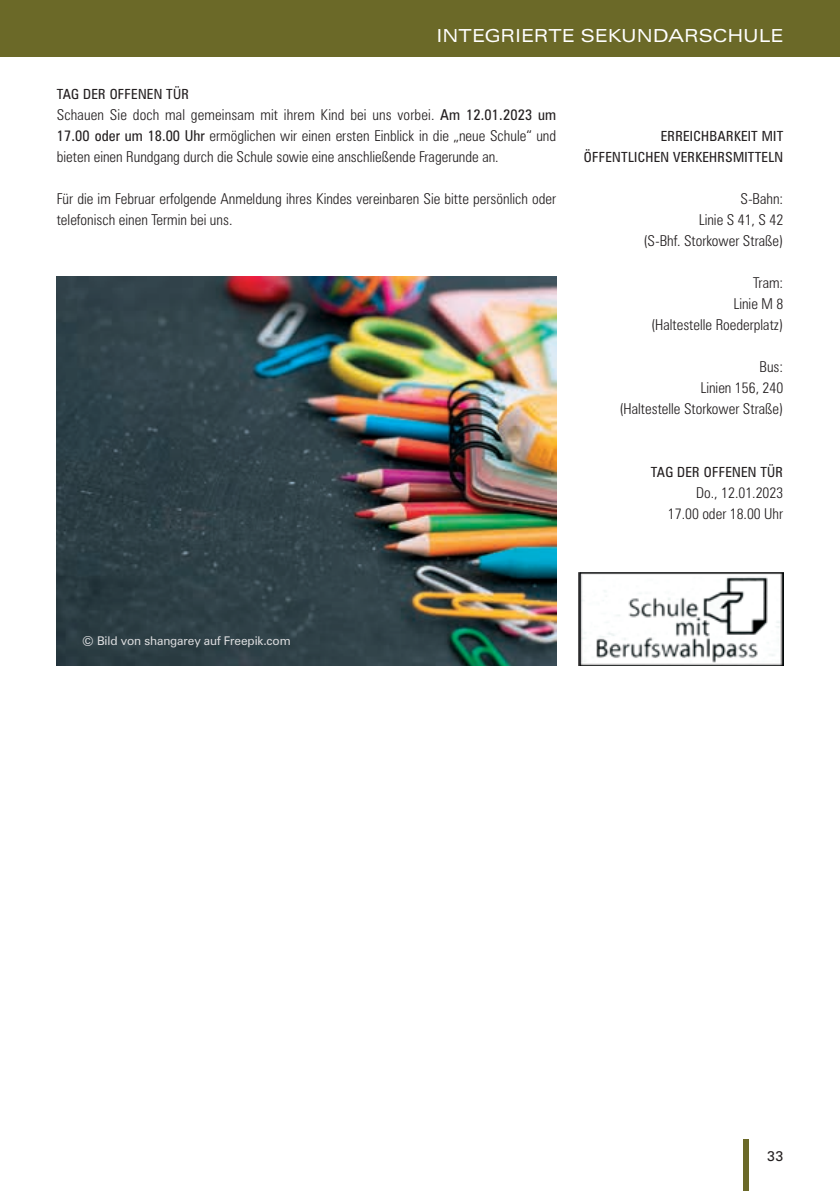
<style>
.page{position:relative;width:840px;height:1191px;background:#fff}
.page>*{position:absolute;margin:0;border:0;box-sizing:border-box;transform-origin:0 0}
.t1{font:expanded 18px "Zurich BT";letter-spacing:.005em;color:#fff}
.t2{font:300 condensed 15px/21px "Zurich BT";color:#231f20;text-align:right}
.t3{font:condensed 14px "Zurich BT";letter-spacing:.02em;color:#231f20}
.t4{font:14px "Zurich BT";color:#231f20}
.t5{font:12px "Zurich BT";letter-spacing:-.01em;color:#dcdddf}
.s1{font-weight:400}
.s2{font-size:14px}
</style>
<div class="page">
<div style="left:0;top:0;width:839px;height:57px;background:#6b6928"></div>
<div style="left:743px;top:1140px;width:5px;height:51px;background:#6b6928"></div>
<img style="left:578px;top:572px;width:204px;height:94px">
<img style="left:57px;top:277px;width:499px;height:389px">
<p class="t1" style="left:436px;top:25px;width:348px">INTEGRIERTE SEKUNDARSCHULE</p>
<p class="t3" style="left:57px;top:85px;width:134px">Tag der offenen Tür</p>
<p class="t2" style="left:57px;top:104px;width:500px;text-align:justify">Schauen Sie doch mal gemeinsam mit ihrem Kind bei uns vorbei. <span class="s1">Am 12.01.2023 um 17.00 oder um 18.00 Uhr</span> ermöglichen wir einen ersten Einblick in die „neue Schule“ und bieten einen Rundgang durch die Schule sowie eine anschließende Fragerunde an.</p>
<p class="t2" style="left:57px;top:188px;width:500px;text-align:left">Für die im Februar erfolgende Anmeldung ihres Kindes vereinbaren Sie bitte persönlich oder telefonisch einen Termin bei uns.</p>
<p class="t3" style="left:660px;top:127px;width:9px">ERREICHBAR</p>
<p class="t3" style="left:733px;top:127px;width:36px">KEIT MIT</p>
<p class="t3" style="left:583px;top:148px;width:45px">ÖFFENTLICHE</p>
<p class="t3" style="left:660px;top:148px;width:81px">N VERKEHRSMITTEL</p>
<p class="t3" style="left:774px;top:148px;width:10px">N</p>
<p class="t2" style="left:643px;top:188px;width:141px">S-Bahn:<br>Linie S 41, S 42<br>(S-Bhf. Storkower Straße)</p>
<p class="t2" style="left:650px;top:272px;width:134px">Tram:<br>Linie M 8<br>(Haltestelle Roederplatz)</p>
<p class="t2" style="left:619px;top:356px;width:165px">Bus:<br>Linien 156, 240<br>(Haltestelle Storkower Straße)</p>
<p class="t3" style="left:650px;top:463px;width:9px">TAG</p>
<p class="t3" style="left:677px;top:463px;width:8px">DER</p>
<p class="t3" style="left:703px;top:463px;width:79px">OFFENEN TÜR</p>
<p class="t2" style="left:667px;top:482px;width:117px">Do., 12.01.2023<br>17.00 oder 18.00 Uhr</p>
<p class="t5" style="left:82px;top:633px;width:210px"><span class="s2">©</span> Bild von shangarey auf Freepik.com</p>
<p class="t4" style="left:766px;top:1147px;width:18px">33</p>
</div>
